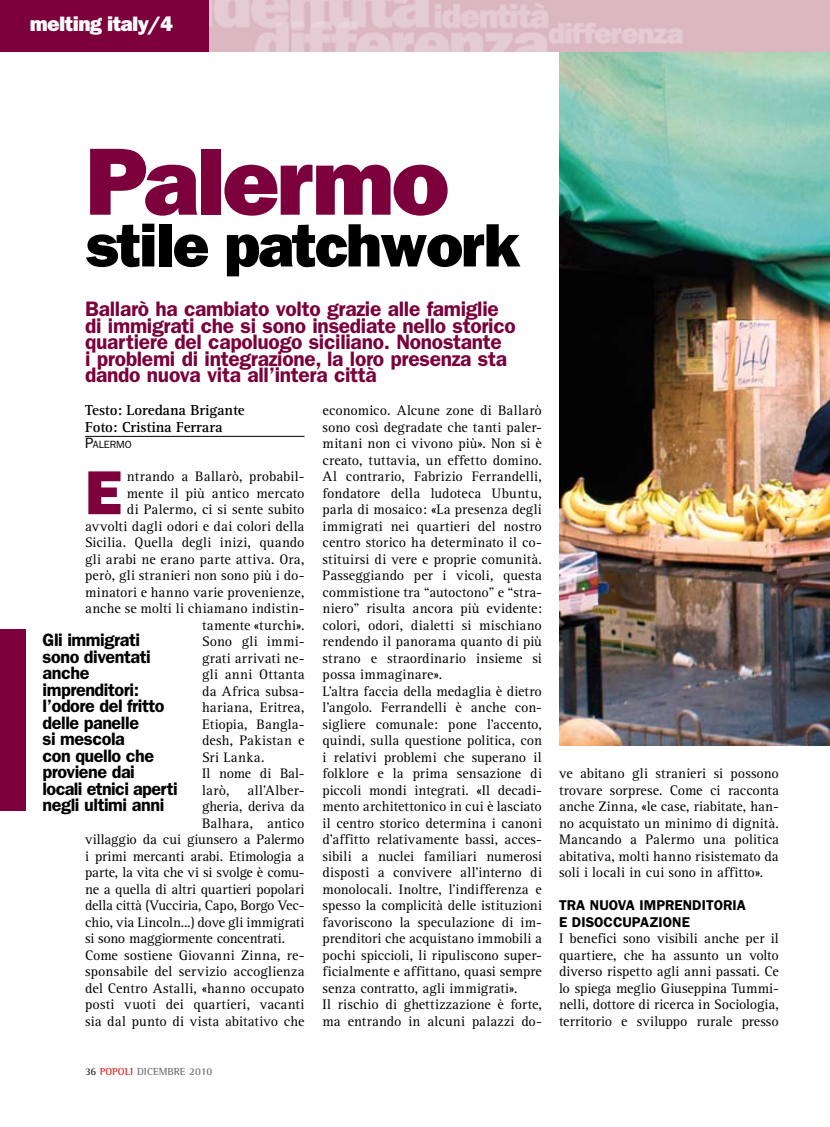
<style>
.page{position:relative;width:830px;height:1127px;background:#fff}
.page>*{position:absolute;margin:0;border:0;box-sizing:border-box;transform-origin:0 0}
.t1{font:96px "ITC Franklin Gothic Std Hvy";letter-spacing:-.03em;color:#7b003b}
.t2{font:62.4px "ITC Franklin Gothic Std Hvy";color:#7b003b}
.t3{font:61.5px "ITC Franklin Gothic Std Hvy";letter-spacing:-.03em;color:#000}
.t4{font:600 21px/16.5px "ITC Franklin Gothic Std";letter-spacing:-.015em;color:#7b003b}
.t5{font:21px "ITC Franklin Gothic Std Hvy";letter-spacing:-.03em;color:#fff}
.t6{font:600 18px/16.5px "ITC Franklin Gothic Std";letter-spacing:-.025em;color:#000}
.t7{font:700 15px/16.5px "Rotis Serif";letter-spacing:-.01em;color:#000}
.t8{font:14.25px/16.5px "Rotis Serif";letter-spacing:.005em;color:#000;text-align:justify}
.t9{font:14.25px "Rotis Serif";letter-spacing:-.015em;color:#000}
.t10{font:600 14.25px/16.5px "ITC Franklin Gothic Std";color:#000}
.t11{font:14.25px "Rotis Serif";letter-spacing:-.02em;color:#000}
.t12{font:14.25px "Rotis Serif";letter-spacing:.025em;color:#000}
.t13{font:14.25px "Rotis Serif";letter-spacing:-.025em;color:#000}
.t14{font:700 10.5px "Rotis Semi Serif";color:#707173}
.t15{font:10.5px "ITC Franklin Gothic Std";letter-spacing:-.005em;color:#000}
.s1{font-size:15px}
.s2{color:#28282a}
.s3{color:#e42121}
</style>
<div class="page">
<img style="left:558px;top:51px;width:271px;height:694px">
<hr style="left:85px;top:436px;width:219px;height:1px;background:#000">
<div style="left:0;top:630px;width:26px;height:181px;background:#7b003b"></div>
<img style="left:208px;top:0;width:621px;height:51px">
<div style="left:0;top:0;width:208px;height:51px;background:#7b003b"></div>
<h3 class="t5" style="left:30px;top:12px;width:145px">melting italy/4</h3>
<h1 class="t1" style="left:85px;top:125px;width:365px">Palermo</h1>
<h3 class="t3" style="left:85px;top:209px;width:436px">stile patchwork</h3>
<h3 class="t4" style="left:85px;top:301px;width:432px">Ballarò ha cambiato volto grazie alle famiglie di immigrati che si sono insediate nello storico quartiere del capoluogo siciliano. Nonostante<br>i problemi di integrazione, la loro presenza sta dando nuova vita all’intera città</h3>
<p class="t7" style="left:85px;top:402px;width:161px">Testo: Loredana Brigante<br>Foto: Cristina Ferrara</p>
<p class="t15" style="left:85px;top:438px;width:48px"><span class="s1">P</span>ALERMO</p>
<h2 class="t2" style="left:85px;top:456px;width:39px">E</h2>
<p class="t8" style="left:127px;top:469px;width:179px">ntrando a Ballarò, probabil-</p>
<p class="t8" style="left:127px;top:485px;width:179px">mente il più antico mercato</p>
<p class="t8" style="left:127px;top:502px;width:179px">di Palermo, ci si sente subito</p>
<p class="t8" style="left:85px;top:518px;width:221px">avvolti dagli odori e dai colori della</p>
<p class="t8" style="left:85px;top:535px;width:221px">Sicilia. Quella degli inizi, quando</p>
<p class="t8" style="left:85px;top:551px;width:221px">gli arabi ne erano parte attiva. Ora,</p>
<p class="t8" style="left:85px;top:568px;width:221px">però, gli stranieri non sono più i do-</p>
<p class="t8" style="left:85px;top:584px;width:221px">minatori e hanno varie provenienze,</p>
<p class="t8" style="left:85px;top:601px;width:221px">anche se molti li chiamano indistin-</p>
<p class="t8" style="left:202px;top:617px;width:104px">tamente «turchi».</p>
<p class="t8" style="left:202px;top:634px;width:104px">Sono gli immi-</p>
<p class="t8" style="left:202px;top:650px;width:104px">grati arrivati ne-</p>
<p class="t12" style="left:202px;top:666px;width:104px">gli anni Ottanta</p>
<p class="t8" style="left:202px;top:683px;width:104px">da Africa subsa-</p>
<p class="t8" style="left:202px;top:700px;width:104px">hariana, Eritrea,</p>
<p class="t8" style="left:202px;top:716px;width:104px">Etiopia, Bangla-</p>
<p class="t8" style="left:202px;top:733px;width:104px">desh, Pakistan e</p>
<p class="t8" style="left:202px;top:749px;width:64px">Sri Lanka.</p>
<p class="t13" style="left:202px;top:765px;width:104px">Il nome di Bal-</p>
<p class="t8" style="left:202px;top:782px;width:104px">larò, all’Alber-</p>
<p class="t8" style="left:202px;top:799px;width:104px">gheria, deriva da</p>
<p class="t8" style="left:202px;top:815px;width:104px">Balhara, antico</p>
<p class="t8" style="left:85px;top:832px;width:221px">villaggio da cui giunsero a Palermo</p>
<p class="t8" style="left:85px;top:848px;width:221px">i primi mercanti arabi. Etimologia a</p>
<p class="t11" style="left:85px;top:864px;width:221px">parte, la vita che vi si svolge è comu-</p>
<p class="t8" style="left:85px;top:881px;width:221px">ne a quella di altri quartieri popolari</p>
<p class="t9" style="left:85px;top:897px;width:221px">della città (Vucciria, Capo, Borgo Vec-</p>
<p class="t8" style="left:85px;top:914px;width:221px">chio, via Lincoln...) dove gli immigrati</p>
<p class="t9" style="left:85px;top:930px;width:201px">si sono maggiormente concentrati.</p>
<p class="t8" style="left:85px;top:947px;width:221px">Come sostiene Giovanni Zinna, re-</p>
<p class="t8" style="left:85px;top:964px;width:221px">sponsabile del servizio accoglienza</p>
<p class="t8" style="left:85px;top:980px;width:221px">del Centro Astalli, «hanno occupato</p>
<p class="t8" style="left:85px;top:997px;width:221px">posti vuoti dei quartieri, vacanti</p>
<p class="t8" style="left:85px;top:1013px;width:221px">sia dal punto di vista abitativo che</p>
<p class="t6" style="left:43px;top:632px;width:137px">Gli immigrati sono diventati anche imprenditori: l’odore del fritto delle panelle<br>si mescola<br>con quello che proviene dai locali etnici aperti negli ultimi anni</p>
<p class="t14" style="left:85px;top:1065px;width:128px"><span class="s2">36</span> <span class="s3">POPOLI</span> DICEMBRE 2010</p>
<p class="t8" style="left:322px;top:403px;width:221px;text-align:left">economico. Alcune zone di Ballarò sono così degradate che tanti paler&shy;mitani non ci vivono più». Non si è creato, tuttavia, un effetto domino.<br>Al contrario, Fabrizio Ferrandelli, fondatore della ludoteca Ubuntu, parla di mosaico: «La presenza degli immigrati nei quartieri del nostro centro storico ha determinato il co&shy;stituirsi di vere e proprie comunità.<br>Passeggiando per i vicoli, questa commistione tra “autoctono” e “stra&shy;niero” risulta ancora più evidente: colori, odori, dialetti si mischiano rendendo il panorama quanto di più strano e straordinario insieme si possa immaginare».<br>L’altra faccia della medaglia è dietro l’angolo. Ferrandelli è anche con&shy;sigliere comunale: pone l’accento, quindi, sulla questione politica, con i relativi problemi che superano il folklore e la prima sensazione di piccoli mondi integrati. «Il decadi&shy;mento architettonico in cui è lasciato il centro storico determina i canoni d’affitto relativamente bassi, acces&shy;sibili a nuclei familiari numerosi disposti a convivere all’interno di monolocali. Inoltre, l’indifferenza e spesso la complicità delle istituzioni favoriscono la speculazione di im&shy;prenditori che acquistano immobili a pochi spiccioli, li ripuliscono super&shy;ficialmente e affittano, quasi sempre senza contratto, agli immigrati».<br>Il rischio di ghettizzazione è forte, ma entrando in alcuni palazzi do-</p>
<p class="t8" style="left:558px;top:766px;width:221px">ve abitano gli stranieri si possono trovare sorprese. Come ci racconta anche Zinna, «le case, riabitate, han&shy;no acquistato un minimo di dignità.<br>Mancando a Palermo una politica abitativa, molti hanno risistemato da soli i locali in cui sono in affitto».</p>
<p class="t10" style="left:558px;top:897px;width:188px">TRA NUOVA IMPRENDITORIA<br>E DISOCCUPAZIONE</p>
<p class="t8" style="left:558px;top:931px;width:221px">I benefici sono visibili anche per il quartiere, che ha assunto un volto diverso rispetto agli anni passati. Ce lo spiega meglio Giuseppina Tummi&shy;nelli, dottore di ricerca in Sociologia, territorio e sviluppo rurale presso</p>
</div>
